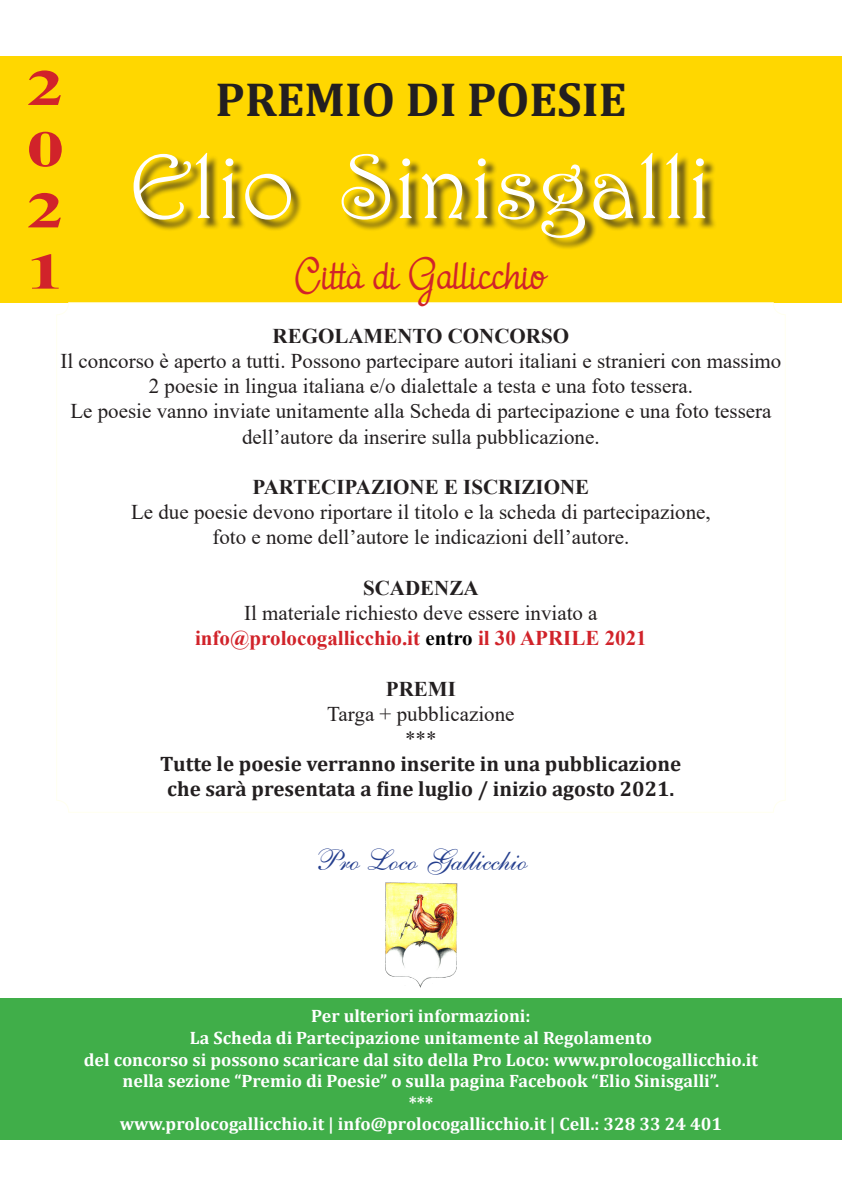
<style>
.page{position:relative;width:842px;height:1191px;background:#fff}
.page>*{position:absolute;margin:0;border:0;box-sizing:border-box;transform-origin:0 0}
.t1{font:92px "Harrington";color:#fff}
.t2{font:700 51px "Times New Roman";color:#d1232a;scale:1.5 1}
.t3{font:700 48px "Cambria";color:#231f20}
.t4{font:36px "adelithademo";color:#d1232a}
.t5{font:30px "English 111 Vivace BT";color:#253f8e}
.t6{font:21px/25.2px "Times New Roman";color:#231f20;text-align:center}
.t7{font:700 21px "Cambria";color:#231f20}
.t8{font:700 21px "Times New Roman";color:#231f20}
.t9{font:700 21px "Times New Roman";color:#d1232a}
.t10{font:700 18px "Cambria";color:#fff}
.s1{color:#000}
</style>
<div class="page">
<div style="left:0;top:56px;width:842px;height:247px;background:#ffd700"></div>
<div style="left:135px;top:155px;width:582px;height:95px;background:#231f20;opacity:.75"></div>
<div style="left:0;top:999px;width:842px;height:141px;background:#40ae49"></div>
<img style="left:385px;top:882px;width:73px;height:105px">
<p class="t2" style="left:26px;top:51px;width:27px">2</p>
<p class="t2" style="left:26px;top:112px;width:27px">0</p>
<p class="t2" style="left:26px;top:173px;width:27px">2</p>
<p class="t2" style="left:26px;top:235px;width:27px">1</p>
<p class="t3" style="left:216px;top:66px;width:412px">PREMIO DI POESIE</p>
<p class="t1" style="left:130px;top:131px;width:584px">Elio Sinisgalli</p>
<p class="t4" style="left:296px;top:254px;width:252px">Città di Gallicchio</p>
<p class="t8" style="left:273px;top:320px;width:298px">REGOLAMENTO CONCORSO</p>
<p class="t6" style="left:60px;top:347px;width:722px">Il concorso è aperto a tutti. Possono partecipare autori italiani e stranieri con massimo<br>2 poesie in lingua italiana e/o dialettale a testa e una foto tessera.</p>
<p class="t6" style="left:70px;top:398px;width:703px">Le poesie vanno inviate unitamente alla Scheda di partecipazione e una foto tessera dell’autore da inserire sulla pubblicazione.</p>
<p class="t8" style="left:252px;top:472px;width:338px">PARTECIPAZIONE E ISCRIZIONE</p>
<p class="t6" style="left:131px;top:499px;width:581px">Le due poesie devono riportare il titolo e la scheda di partecipazione,</p>
<p class="t6" style="left:212px;top:524px;width:418px">foto e nome dell’autore le indicazioni dell’autore.</p>
<p class="t8" style="left:363px;top:572px;width:117px">SCADENZA</p>
<p class="t6" style="left:244px;top:599px;width:355px">Il materiale richiesto deve essere inviato a</p>
<p class="t9" style="left:195px;top:623px;width:453px">info@prolocogallicchio.it <span class="s1">entro</span> il 30 APRILE 2021</p>
<p class="t8" style="left:386px;top:673px;width:71px">PREMI</p>
<p class="t6" style="left:327px;top:700px;width:189px">Targa + pubblicazione</p>
<p class="t6" style="left:405px;top:725px;width:33px">***</p>
<p class="t7" style="left:160px;top:749px;width:523px">Tutte le poesie verranno inserite in una pubblicazione</p>
<p class="t7" style="left:167px;top:774px;width:509px">che sarà presentata a fine luglio / inizio agosto 2021.</p>
<p class="t5" style="left:315px;top:842px;width:214px">Pro Loco Gallicchio</p>
<p class="t10" style="left:311px;top:1003px;width:221px">Per ulteriori informazioni:</p>
<p class="t10" style="left:190px;top:1025px;width:463px">La Scheda di Partecipazione unitamente al Regolamento</p>
<p class="t10" style="left:84px;top:1046px;width:676px">del concorso si possono scaricare dal sito della Pro Loco: www.prolocogallicchio.it</p>
<p class="t10" style="left:123px;top:1068px;width:598px">nella sezione “Premio di Poesie” o sulla pagina Facebook “Elio Sinisgalli”.</p>
<p class="t10" style="left:409px;top:1090px;width:26px">***</p>
<p class="t10" style="left:120px;top:1111px;width:604px">www.prolocogallicchio.it | info@prolocogallicchio.it | Cell.: 328 33 24 401</p>
</div>
